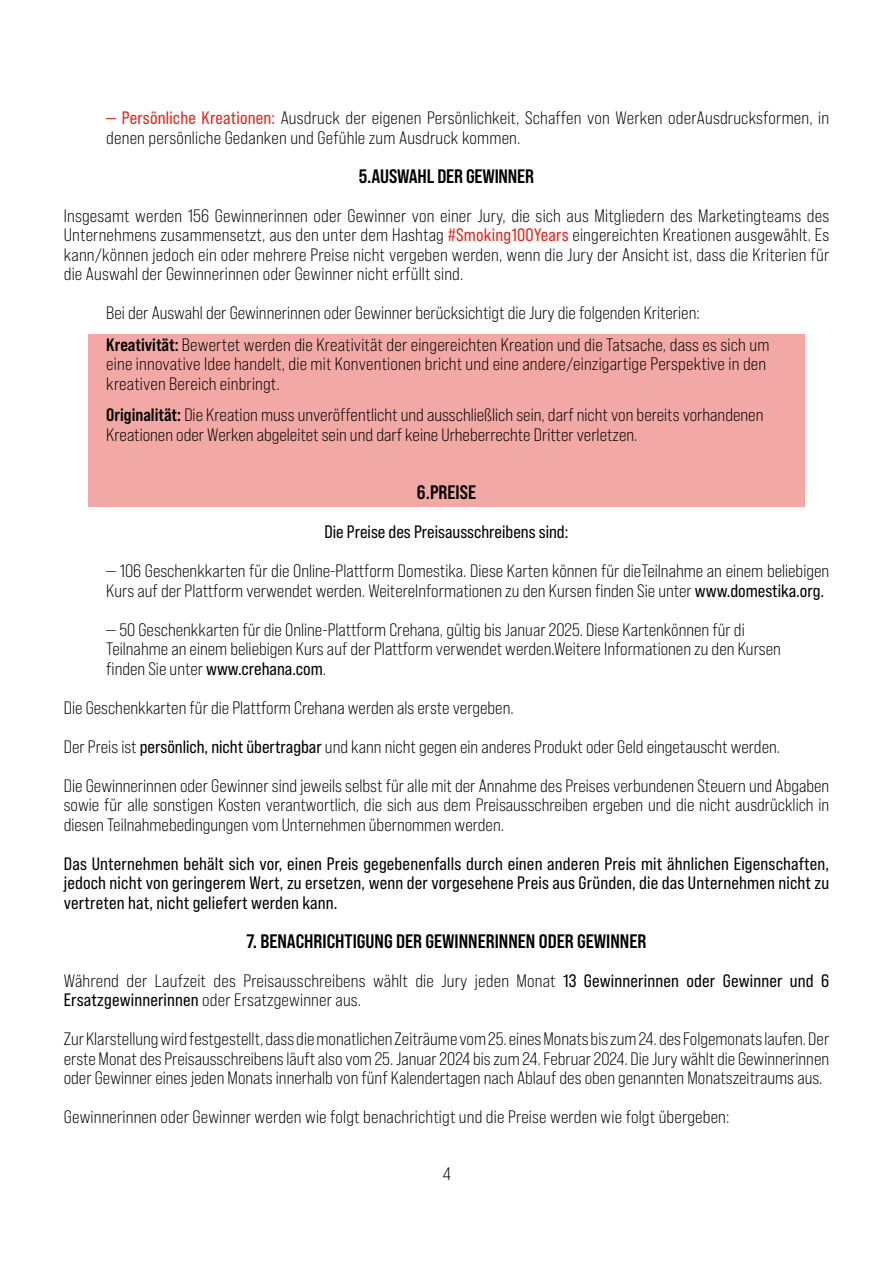
<style>
.page{position:relative;width:893px;height:1263px;background:#fff}
.page>*{position:absolute;margin:0;border:0;box-sizing:border-box;transform-origin:0 0}
.t1{font:19.5px "Bebas Neue Pro Sm E Bd";color:#000}
.t2{font:18px/19.5px "Bebas Neue Pro Sm E Bk";color:#000}
.t3{font:18px/19.5px "Bebas Neue Pro Sm E Rg";letter-spacing:.01em;color:#000;text-align:justify}
.s1{font-family:"Bebas Neue Pro Sm E Rg";color:#df271c}
.s2{font-family:"Bebas Neue Pro Sm E Bd"}
.s3{font-family:"Bebas Neue Pro Sm E Rg"}
</style>
<div class="page">
<div style="left:88px;top:334px;width:716px;height:172px;background:#f2a9a5"></div>
<p class="t2" style="left:106px;top:108px;width:724px"><span class="s1">— Persönliche Kreationen:</span> Ausdruck der eigenen Persönlichkeit, Schaffen von Werken oderAusdrucksformen, in denen persönliche Gedanken und Gefühle zum Ausdruck kommen.</p>
<p class="t1" style="left:359px;top:164px;width:177px">5.AUSWAHL DER GEWINNER</p>
<p class="t2" style="left:64px;top:205px;width:767px;text-align:justify">Insgesamt werden 156 Gewinnerinnen oder Gewinner von einer Jury, die sich aus Mitgliedern des Marketingteams des Unternehmens zusammensetzt, aus den unter dem Hashtag <span class="s1">#Smoking100Years</span> eingereichten Kreationen ausgewählt. Es kann/können jedoch ein oder mehrere Preise nicht vergeben werden, wenn die Jury der Ansicht ist, dass die Kriterien für die Auswahl der Gewinnerinnen oder Gewinner nicht erfüllt sind.</p>
<p class="t2" style="left:106px;top:297px;width:665px;line-height:31.5px">Bei der Auswahl der Gewinnerinnen oder Gewinner berücksichtigt die Jury die folgenden Kriterien:<br><span class="s2">Kreativität:</span> Bewertet werden die Kreativität der eingereichten Kreation und die Tatsache, dass es sich um</p>
<p class="t2" style="left:106px;top:354px;width:661px">eine innovative Idee handelt, die mit Konventionen bricht und eine andere/einzigartige Perspektive in den kreativen Bereich einbringt.</p>
<p class="t2" style="left:106px;top:405px;width:659px"><span class="s2">Originalität:</span> Die Kreation muss unveröffentlicht und ausschließlich sein, darf nicht von bereits vorhandenen<br>Kreationen oder Werken abgeleitet sein und darf keine Urheberrechte Dritter verletzen.</p>
<p class="t1" style="left:417px;top:481px;width:61px">6.PREISE</p>
<p class="t3" style="left:325px;top:522px;width:245px">Die Preise des Preisausschreibens sind:</p>
<p class="t2" style="left:106px;top:561px;width:724px">— 106 Geschenkkarten für die Online-Plattform Domestika. Diese Karten können für dieTeilnahme an einem beliebigen<br>Kurs auf der Plattform verwendet werden. WeitereInformationen zu den Kursen finden Sie unter <span class="s3">www.domestika.org.</span></p>
<p class="t2" style="left:106px;top:619px;width:676px">— 50 Geschenkkarten für die Online-Plattform Crehana, gültig bis Januar 2025. Diese Kartenkönnen für di<br>Teilnahme an einem beliebigen Kurs auf der Plattform verwendet werden.Weitere Informationen zu den Kursen finden Sie unter <span class="s3">www.crehana.com</span>.</p>
<p class="t2" style="left:64px;top:688px;width:767px;line-height:39px">Die Geschenkkarten für die Plattform Crehana werden als erste vergeben.<br>Der Preis ist <span class="s3">persönlich, nicht übertragbar</span> und kann nicht gegen ein anderes Produkt oder Geld eingetauscht werden.<br>Die Gewinnerinnen oder Gewinner sind jeweils selbst für alle mit der Annahme des Preises verbundenen Steuern und Abgaben</p>
<p class="t2" style="left:64px;top:795px;width:767px">sowie für alle sonstigen Kosten verantwortlich, die sich aus dem Preisausschreiben ergeben und die nicht ausdrücklich in diesen Teilnahmebedingungen vom Unternehmen übernommen werden.</p>
<p class="t3" style="left:64px;top:853px;width:767px">Das Unternehmen behält sich vor, einen Preis gegebenenfalls durch einen anderen Preis mit ähnlichen Eigenschaften, jedoch nicht von geringerem Wert, zu ersetzen, wenn der vorgesehene Preis aus Gründen, die das Unternehmen nicht zu vertreten hat, nicht geliefert werden kann.</p>
<p class="t1" style="left:247px;top:929px;width:401px">7. BENACHRICHTIGUNG DER GEWINNERINNEN ODER GEWINNER</p>
<p class="t2" style="left:64px;top:970px;width:767px">Während der Laufzeit des Preisausschreibens wählt die Jury jeden Monat <span class="s3">13 Gewinnerinnen oder Gewinner und 6<br>Ersatzgewinnerinnen</span> oder Ersatzgewinner aus.</p>
<p class="t2" style="left:64px;top:1029px;width:767px;text-align:justify">Zur Klarstellung wird festgestellt, dass die monatlichen Zeiträume vom 25. eines Monats bis zum 24. des Folgemonats laufen. Der erste Monat des Preisausschreibens läuft also vom 25. Januar 2024 bis zum 24. Februar 2024. Die Jury wählt die Gewinnerinnen oder Gewinner eines jeden Monats innerhalb von fünf Kalendertagen nach Ablauf des oben genannten Monatszeitraums aus.</p>
<p class="t2" style="left:64px;top:1107px;width:667px">Gewinnerinnen oder Gewinner werden wie folgt benachrichtigt und die Preise werden wie folgt übergeben:</p>
<p class="t2" style="left:443px;top:1164px;width:10px">4</p>
</div>
